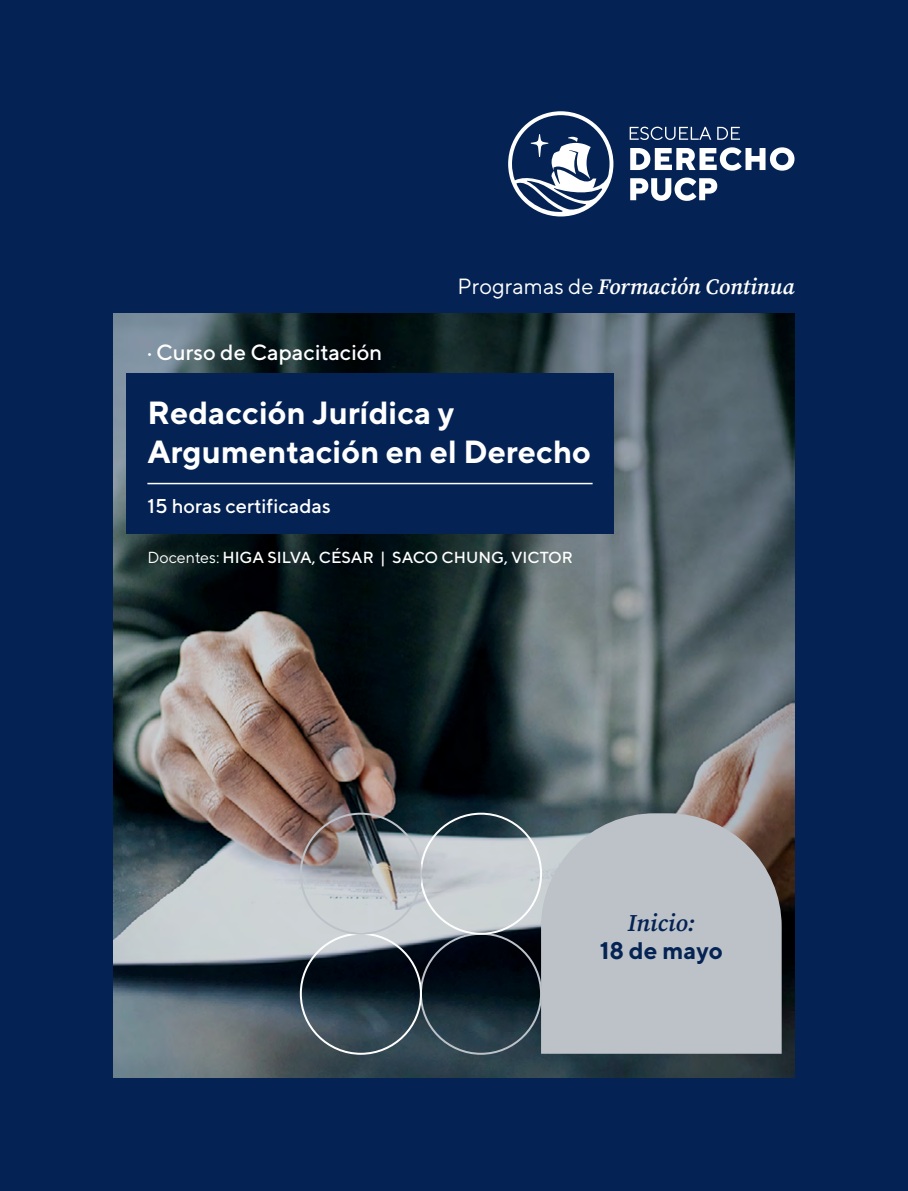
<style>
.page{position:relative;width:908px;height:1191px;background:#fff}
.page>*{position:absolute;margin:0;border:0;box-sizing:border-box;transform-origin:0 0}
.t1{font:700 32px/38.4px "TT Norms";color:#fff}
.t2{font:700 24px "TT Norms";color:#042354}
.t3{font:italic 600 24px "Source Serif Pro";color:#042354}
.t4{font:italic 600 22px "Source Serif Pro";color:#fff}
.t5{font:500 22px "TT Norms";color:#fff}
.t6{font:500 20px "TT Norms";color:#fff}
.t7{font:500 16px "TT Norms";color:#fff}
.s1{font-family:"TT Norms";font-weight:400;font-style:normal}
.s2{font-weight:400}
</style>
<div class="page">
<div style="left:0;top:0;width:907px;height:1191px;background:#042354"></div>
<svg style="left:113px;top:313px;width:681px;height:764px;background:#545d61"></svg>
<div style="left:126px;top:373px;width:487px;height:160px;background:#042354"></div>
<svg style="left:629px;top:127px;width:110px;height:13px"></svg>
<svg style="left:630px;top:147px;width:164px;height:24px"></svg>
<svg style="left:630px;top:178px;width:87px;height:23px"></svg>
<svg style="left:508px;top:111px;width:105px;height:105px"></svg>
<svg style="left:541px;top:813px;width:240px;height:240px;background:#b5babf"></svg>
<div style="left:300px;top:812px;width:122px;height:122px;border:2px solid #bcc2c8;border-radius:50%"></div>
<hr style="left:147px;top:483px;width:445px;height:1px;background:#fff">
<p class="t5" style="left:147px;top:338px;width:236px">· Curso de Capacitación</p>
<p class="t4" style="left:457px;top:271px;width:338px"><span class="s1">Programas de</span> Formación Continua</p>
<p class="t1" style="left:147px;top:393px;width:445px">Redacción Jurídica y<br>Argumentación en el Derecho</p>
<p class="t6" style="left:147px;top:493px;width:185px">15 horas certificadas</p>
<p class="t7" style="left:147px;top:547px;width:427px"><span class="s2">Docentes:</span> HIGA SILVA, CÉSAR | SACO CHUNG, VICTOR</p>
<p class="t3" style="left:627px;top:906px;width:69px">Inicio:</p>
<p class="t2" style="left:599px;top:936px;width:125px">18 de mayo</p>
</div>
